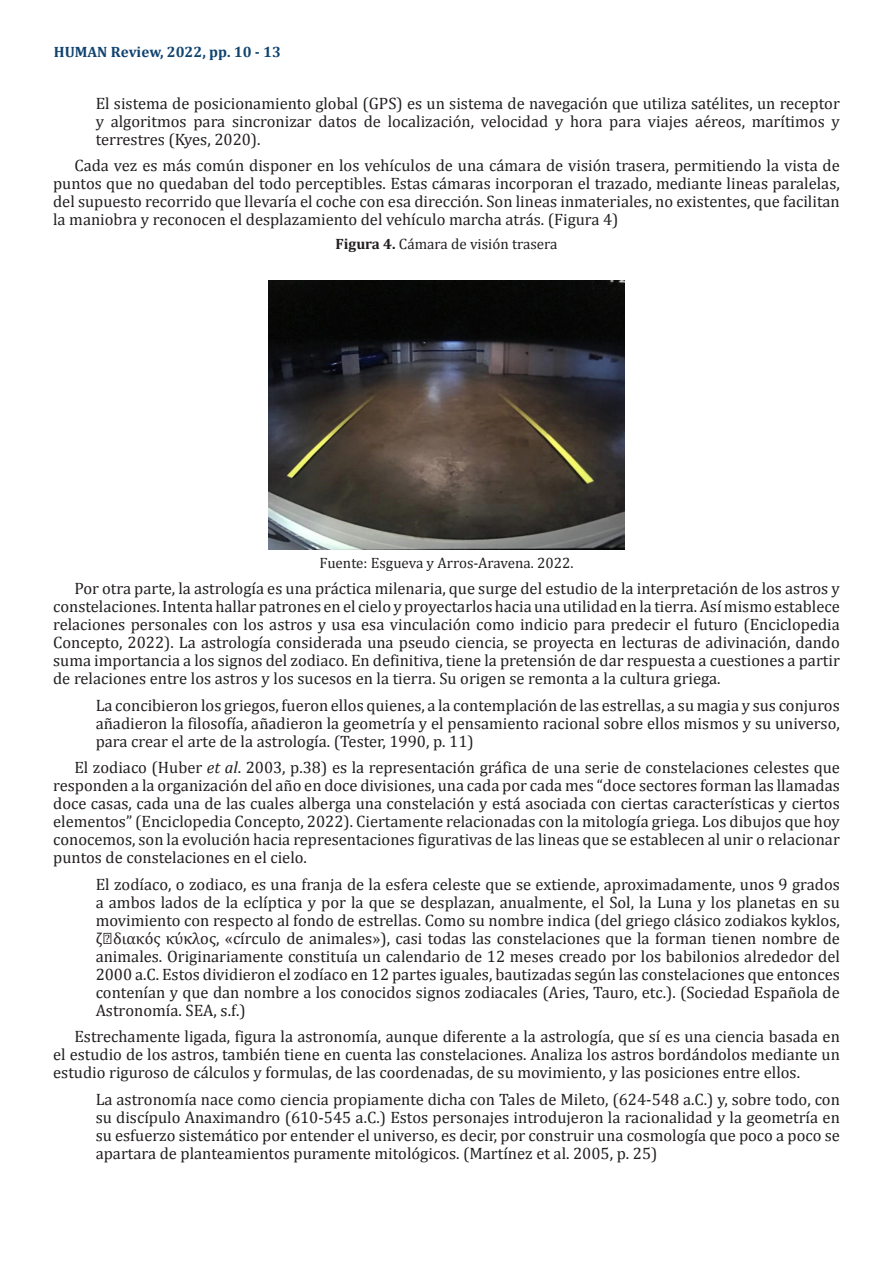
<style>
.page{position:relative;width:893px;height:1263px;background:#fff}
.page>*{position:absolute;margin:0;border:0;box-sizing:border-box;transform-origin:0 0}
.Parrafos-siguientes{font:16.5px/18px "Cambria";color:#231f20;text-align:justify}
.Citas{font:16.5px/18px "Cambria";color:#231f20;text-align:justify}
.Fuente-Tablas{font:15px "Cambria";color:#231f20}
.t1{font:700 15px "Cambria";color:#104370}
.s1{font-weight:700}
.s2{font-style:italic}
</style>
<div class="page">
<img style="left:269px;top:281px;width:355px;height:268px">
<p class="t1" style="left:54px;top:41px;width:229px">HUMAN Review, 2022, pp. 10 - 13</p>
<p class="Citas" style="left:96px;top:94px;width:746px">El sistema de posicionamiento global (GPS) es un sistema de navegación que utiliza satélites, un receptor y algoritmos para sincronizar datos de localización, velocidad y hora para viajes aéreos, marítimos y terrestres (Kyes, 2020).</p>
<p class="Parrafos-siguientes" style="left:53px;top:156px;width:788px;text-indent:21px">Cada vez es más común disponer en los vehículos de una cámara de visión trasera, permitiendo la vista de puntos que no quedaban del todo perceptibles. Estas cámaras incorporan el trazado, mediante lineas paralelas, del supuesto recorrido que llevaría el coche con esa dirección. Son lineas inmateriales, no existentes, que facilitan la maniobra y reconocen el desplazamiento del vehículo marcha atrás. (Figura 4)</p>
<p class="Fuente-Tablas" style="left:336px;top:234px;width:223px"><span class="s1">Figura 4.</span> Cámara de visión trasera</p>
<p class="Fuente-Tablas" style="left:320px;top:553px;width:255px">Fuente: Esgueva y Arros-Aravena. 2022.</p>
<p class="Parrafos-siguientes" style="left:53px;top:579px;width:788px;text-indent:21px">Por otra parte, la astrología es una práctica milenaria, que surge del estudio de la interpretación de los astros y constelaciones. Intenta hallar patrones en el cielo y proyectarlos hacia una utilidad en la tierra. Así mismo establece relaciones personales con los astros y usa esa vinculación como indicio para predecir el futuro (Enciclopedia Concepto, 2022). La astrología considerada una pseudo ciencia, se proyecta en lecturas de adivinación, dando suma importancia a los signos del zodiaco. En definitiva, tiene la pretensión de dar respuesta a cuestiones a partir de relaciones entre los astros y los sucesos en la tierra. Su origen se remonta a la cultura griega.</p>
<p class="Citas" style="left:96px;top:696px;width:746px">La concibieron los griegos, fueron ellos quienes, a la contemplación de las estrellas, a su magia y sus conjuros añadieron la filosofía, añadieron la geometría y el pensamiento racional sobre ellos mismos y su universo, para crear el arte de la astrología. (Tester, 1990, p. 11)</p>
<p class="Parrafos-siguientes" style="left:53px;top:758px;width:788px;text-indent:21px">El zodiaco (Huber <span class="s2">et al</span>. 2003, p.38) es la representación gráfica de una serie de constelaciones celestes que responden a la organización del año en doce divisiones, una cada por cada mes “doce sectores forman las llamadas doce casas, cada una de las cuales alberga una constelación y está asociada con ciertas características y ciertos elementos” (Enciclopedia Concepto, 2022). Ciertamente relacionadas con la mitología griega. Los dibujos que hoy conocemos, son la evolución hacia representaciones figurativas de las lineas que se establecen al unir o relacionar puntos de constelaciones en el cielo.</p>
<p class="Citas" style="left:96px;top:875px;width:746px">El zodíaco, o zodiaco, es una franja de la esfera celeste que se extiende, aproximadamente, unos 9 grados a ambos lados de la eclíptica y por la que se desplazan, anualmente, el Sol, la Luna y los planetas en su movimiento con respecto al fondo de estrellas. Como su nombre indica (del griego clásico zodiakos kyklos, ζῳδιακός κύκλος, «círculo de animales»), casi todas las constelaciones que la forman tienen nombre de animales. Originariamente constituía un calendario de 12 meses creado por los babilonios alrededor del 2000 a.C. Estos dividieron el zodíaco en 12 partes iguales, bautizadas según las constelaciones que entonces contenían y que dan nombre a los conocidos signos zodiacales (Aries, Tauro, etc.). (Sociedad Española de Astronomía. SEA, s.f.)</p>
<p class="Parrafos-siguientes" style="left:53px;top:1028px;width:788px;text-indent:21px">Estrechamente ligada, figura la astronomía, aunque diferente a la astrología, que sí es una ciencia basada en el estudio de los astros, también tiene en cuenta las constelaciones. Analiza los astros bordándolos mediante un estudio riguroso de cálculos y formulas, de las coordenadas, de su movimiento, y las posiciones entre ellos.</p>
<p class="Citas" style="left:96px;top:1090px;width:746px">La astronomía nace como ciencia propiamente dicha con Tales de Mileto, (624-548 a.C.) y, sobre todo, con su discípulo Anaximandro (610-545 a.C.) Estos personajes introdujeron la racionalidad y la geometría en su esfuerzo sistemático por entender el universo, es decir, por construir una cosmología que poco a poco se apartara de planteamientos puramente mitológicos. (Martínez et al. 2005, p. 25)</p>
</div>
